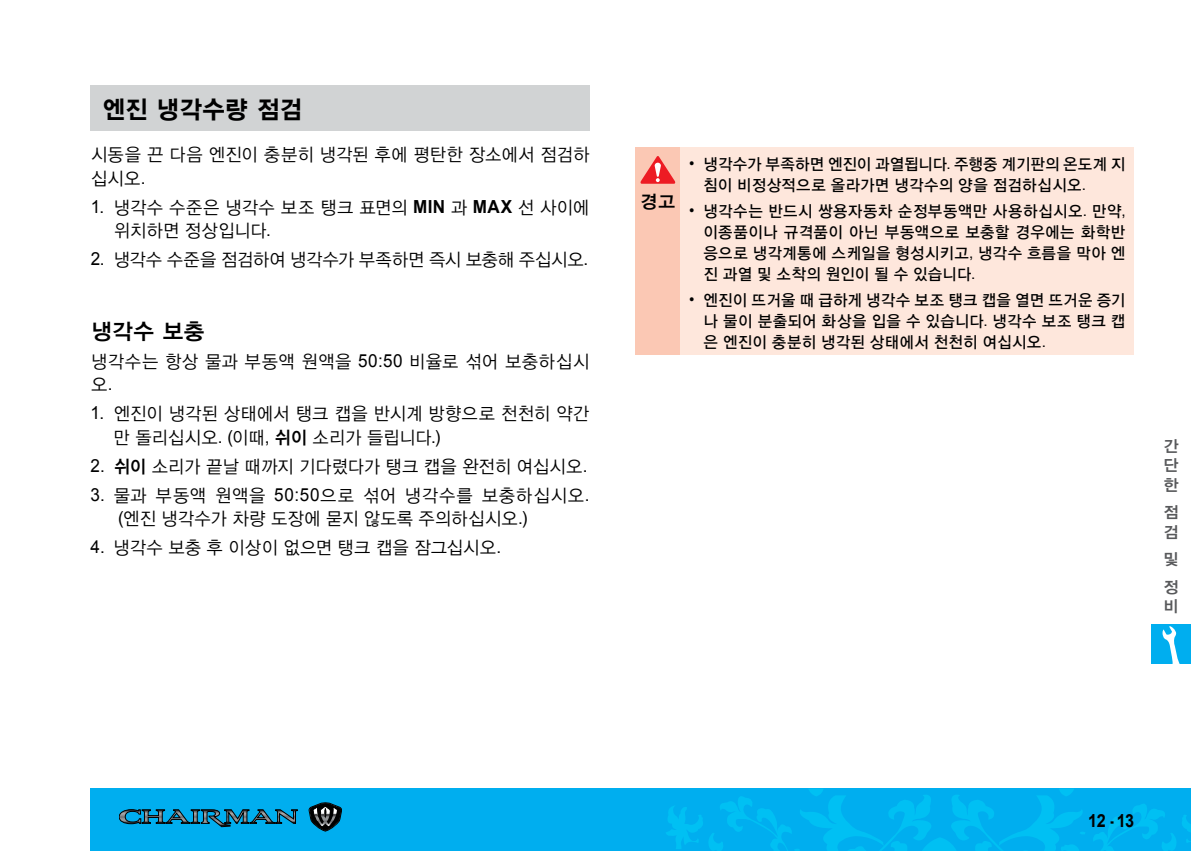
<style>
.page{position:relative;width:1191px;height:851px;background:#fff}
.page>*{position:absolute;margin:0;border:0;box-sizing:border-box;transform-origin:0 0}
.t1{font:25px "YDIYGO150 KS Cpc EUC H";letter-spacing:-.05em;color:#000;scale:.95 1}
.t2{font:22px "YDIYGO140 KS Cpc EUC H";color:#000}
.t3{font:18px/23.4px "YDIYGO120 KS Cpc EUC H";letter-spacing:-.035em;color:#000;scale:.95 1}
.t4{font:18px/23.4px "YDIYGO120 KS Cpc EUC H";letter-spacing:-.015em;color:#000;scale:.95 1}
.t5{font:18px "YDIYGO120 KS Cpc EUC H";letter-spacing:-.055em;color:#000;scale:.95 1}
.t6{font:700 18px "Arial";color:#000;scale:.9 1}
.t7{font:18px "YDIYGO140 KS Cpc EUC H";color:#000}
.t8{font:16px/20.8px "YDIYGO130 KS Cpc EUC H";letter-spacing:-.03em;color:#000;text-align:justify;scale:.95 1}
.t9{font:16px/19.2px "YDIYGO140 KS Cpc EUC H";color:#58595b}
.s1{font-family:"Arial"}
.s2{font-family:"Arial";font-weight:700}
.s3{font-family:"YDIYGO140 KS Cpc EUC H"}
</style>
<div class="page">
<div style="left:91px;top:788px;width:1100px;height:62px;background:#00aeef"></div>
<svg style="left:665px;top:789px;width:421px;height:62px"></svg>
<svg style="left:1093px;top:804px;width:98px;height:46px"></svg>
<div style="left:1151px;top:624px;width:40px;height:39px;background:#00aeef"></div>
<svg style="left:309px;top:802px;width:33px;height:29px"></svg>
<svg style="left:119px;top:809px;width:178px;height:17px"></svg>
<svg style="left:1162px;top:626px;width:17px;height:38px"></svg>
<div style="left:91px;top:85px;width:499px;height:45px;background:#d1d3d4"></div>
<div style="left:635px;top:147px;width:45px;height:208px;background:#fbc8b4"></div>
<div style="left:680px;top:147px;width:454px;height:208px;background:#fee7dc"></div>
<svg style="left:640px;top:156px;width:35px;height:28px"></svg>
<h1 class="t1" style="left:102px;top:96px;width:213px">엔진 냉각수량 점검</h1>
<p class="t3" style="left:91px;top:143px;width:527px">시동을 끈 다음 엔진이 충분히 냉각된 후에 평탄한 장소에서 점검하 십시오<span class="s1">.</span></p>
<p class="t3" style="left:113px;top:196px;width:503px;text-indent:-23px"><span class="s1">1.</span> 냉각수 수준은 냉각수 보조 탱크 표면의 <span class="s2">MIN</span> 과 <span class="s2">MAX</span> 선 사이에 위치하면 정상입니다<span class="s1">.</span></p>
<p class="t5" style="left:91px;top:251px;width:525px"><span class="s1">2.</span> 냉각수 수준을 점검하여 냉각수가 부족하면 즉시 보충해 주십시오<span class="s1">.</span></p>
<h2 class="t2" style="left:91px;top:320px;width:116px">냉각수 보충</h2>
<p class="t3" style="left:91px;top:349px;width:527px">냉각수는 항상 물과 부동액 원액을 <span class="s1">50:50</span> 비율로 섞어 보충하십시 오<span class="s1">.</span></p>
<p class="t3" style="left:113px;top:402px;width:503px;text-indent:-23px"><span class="s1">1.</span> 엔진이 냉각된 상태에서 탱크 캡을 반시계 방향으로 천천히 약간 만 돌리십시오<span class="s1">. (</span>이때<span class="s1">,</span> <span class="s3">쉬이</span> 소리가 들립니다<span class="s1">.)</span></p>
<p class="t3" style="left:91px;top:454px;width:524px"><span class="s1">2.</span> <span class="s3">쉬이</span> 소리가 끝날 때까지 기다렸다가 탱크 캡을 완전히 여십시오<span class="s1">.</span></p>
<p class="t4" style="left:118px;top:483px;width:498px;text-indent:-27px"><span class="s1">3.</span> 물과 부동액 원액을 <span class="s1">50:50</span>으로 섞어 냉각수를 보충하십시오<span class="s1">. (</span>엔진 냉각수가 차량 도장에 묻지 않도록 주의하십시오<span class="s1">.)</span></p>
<p class="t3" style="left:91px;top:536px;width:433px"><span class="s1">4.</span> 냉각수 보충 후 이상이 없으면 탱크 캡을 잠그십시오<span class="s1">.</span></p>
<p class="t7" style="left:640px;top:193px;width:37px">경고</p>
<p class="t8" style="left:703px;top:154px;width:446px;text-indent:-14px"><span class="s1">•</span> 냉각수가 부족하면 엔진이 과열됩니다<span class="s1">.</span> 주행중 계기판의 온도계 지 침이 비정상적으로 올라가면 냉각수의 양을 점검하십시오<span class="s1">.</span></p>
<p class="t8" style="left:703px;top:201px;width:446px;text-indent:-14px"><span class="s1">•</span> 냉각수는 반드시 쌍용자동차 순정부동액만 사용하십시오<span class="s1">.</span> 만약<span class="s1">, </span>이종품이나 규격품이 아닌 부동액으로 보충할 경우에는 화학반 응으로 냉각계통에 스케일을 형성시키고<span class="s1">,</span> 냉각수 흐름을 막아 엔 진 과열 및 소착의 원인이 될 수 있습니다<span class="s1">.</span></p>
<p class="t8" style="left:703px;top:290px;width:446px;text-indent:-14px"><span class="s1">•</span> 엔진이 뜨거울 때 급하게 냉각수 보조 탱크 캡을 열면 뜨거운 증기 나 물이 분출되어 화상을 입을 수 있습니다<span class="s1">.</span> 냉각수 보조 탱크 캡 은 엔진이 충분히 냉각된 상태에서 천천히 여십시오<span class="s1">.</span></p>
<p class="t9" style="left:1163px;top:437px;width:17px;text-align:justify">간 단 한</p>
<p class="t9" style="left:1163px;top:503px;width:17px">점 검</p>
<p class="t9" style="left:1163px;top:546px;width:17px;line-height:27.8px">및 정</p>
<p class="t9" style="left:1163px;top:597px;width:17px">비</p>
<p class="t6" style="left:1088px;top:808px;width:53px">12 - 13</p>
</div>
